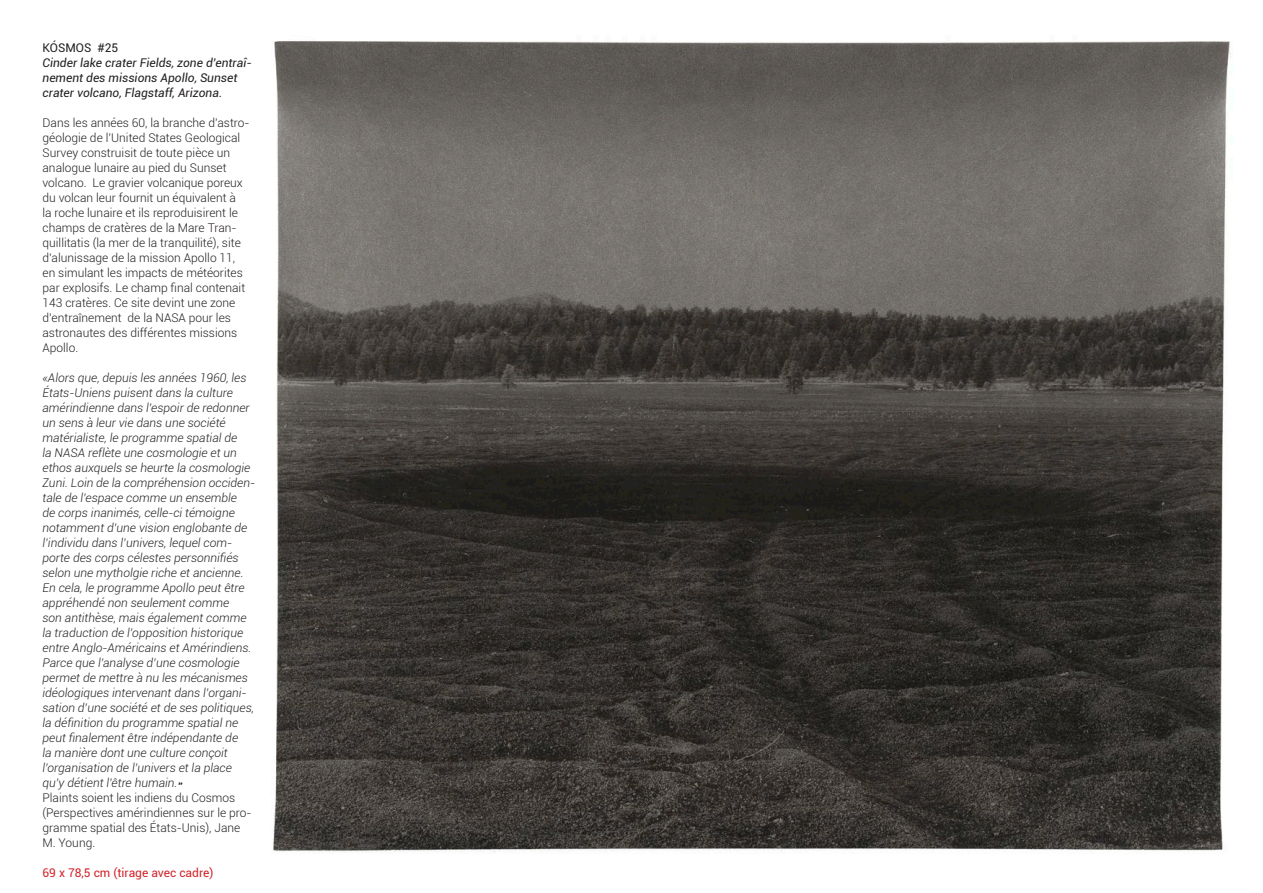
<style>
.page{position:relative;width:1263px;height:893px;background:#fff}
.page>*{position:absolute;margin:0;border:0;box-sizing:border-box;transform-origin:0 0}
.t1{font:italic 300 12px/15px "Roboto";color:#231f20}
.t2{font:300 12px/15px "Roboto";color:#231f20}
.t3{font:italic 12px/15px "Roboto";color:#231f20}
.t4{font:12px "Roboto";color:#d2232a}
.t5{font:12px "Roboto";color:#231f20}
</style>
<div class="page">
<img style="left:273px;top:41px;width:958px;height:812px">
<p class="t5" style="left:43px;top:39px;width:77px">KÓSMOS #25</p>
<p class="t3" style="left:43px;top:54px;width:211px">Cinder lake crater Fields, zone d’entraî&shy;nement des missions Apollo, Sunset crater volcano, Flagstaff, Arizona.</p>
<p class="t2" style="left:43px;top:114px;width:209px">Dans les années 60, la branche d’astro&shy;géologie de l’United States Geological Survey construisit de toute pièce un analogue lunaire au pied du Sunset volcano. Le gravier volcanique poreux du volcan leur fournit un équivalent à<br>la roche lunaire et ils reproduisirent le champs de cratères de la Mare Tran&shy;quillitatis (la mer de la tranquilité), site d’alunissage de la mission Apollo 11, en simulant les impacts de météorites par explosifs. Le champ final contenait 143 cratères. Ce site devint une zone d’entraînement de la NASA pour les astronautes des différentes missions Apollo.</p>
<p class="t1" style="left:43px;top:369px;width:214px">«Alors que, depuis les années 1960, les États-Uniens puisent dans la culture amérindienne dans l’espoir de redonner un sens à leur vie dans une société matérialiste, le programme spatial de<br>la NASA reflète une cosmologie et un ethos auxquels se heurte la cosmologie Zuni. Loin de la compréhension occiden&shy;tale de l’espace comme un ensemble<br>de corps inanimés, celle-ci témoigne notamment d’une vision englobante de l’individu dans l’univers, lequel com&shy;porte des corps célestes personnifiés selon une mytholgie riche et ancienne.<br>En cela, le programme Apollo peut être appréhendé non seulement comme<br>son antithèse, mais également comme la traduction de l’opposition historique entre Anglo-Américains et Amérindiens.<br>Parce que l’analyse d’une cosmologie permet de mettre à nu les mécanismes idéologiques intervenant dans l’organi&shy;sation d’une société et de ses politiques, la définition du programme spatial ne peut finalement être indépendante de<br>la manière dont une culture conçoit l’organisation de l’univers et la place qu’y détient l’être humain.»</p>
<p class="t2" style="left:43px;top:789px;width:210px">Plaints soient les indiens du Cosmos (Perspectives amérindiennes sur le pro&shy;gramme spatial des États-Unis), Jane<br>M. Young.</p>
<p class="t4" style="left:43px;top:864px;width:172px">69 x 78,5 cm (tirage avec cadre)</p>
</div>
